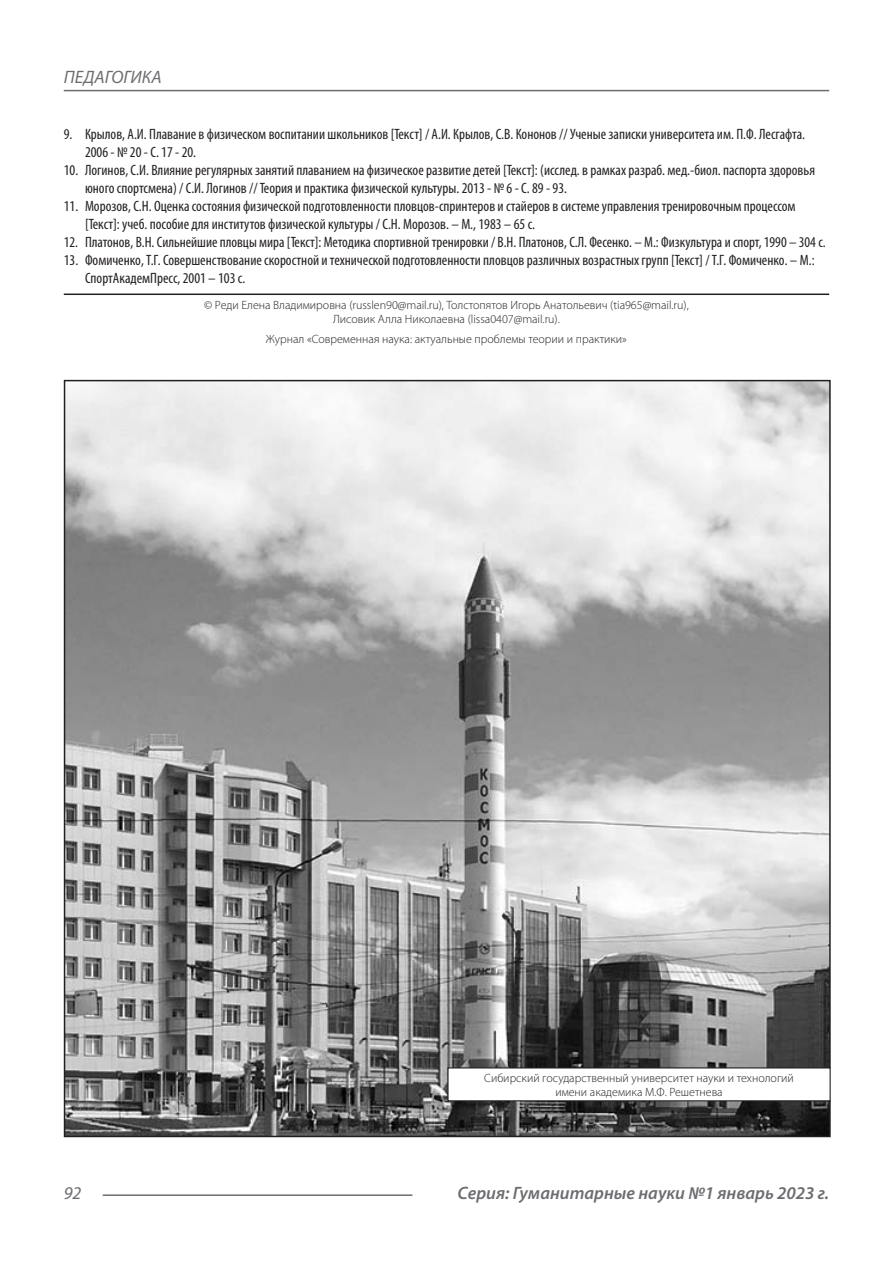
<style>
.page{position:relative;width:893px;height:1263px;background:#fff}
.page>*{position:absolute;margin:0;border:0;box-sizing:border-box;transform-origin:0 0}
.t1{font:italic 600 18px "Myriad Pro";color:#6c6d70}
.t2{font:italic 18px "Myriad Pro";color:#6c6d70}
.t3{font:condensed 15px/18px "Myriad Pro";color:#231f20}
.Автор_копирайт{font:300 12px "Myriad Pro";color:#231f20}
</style>
<div class="page">
<hr style="left:103px;top:1194px;width:309px;height:2px;background:#6c6d70">
<hr style="left:64px;top:90px;width:765px;height:1px;background:#6c6d70">
<hr style="left:64px;top:293px;width:765px;height:2px;background:#231f20">
<img style="left:67px;top:383px;width:761px;height:751px">
<div style="left:448px;top:1068px;width:382px;height:33px;background:#fff"></div>
<div style="left:447px;top:1067px;width:384px;height:34px;border:1px solid #231f20"></div>
<p class="t2" style="left:64px;top:66px;width:100px">ПЕДАГОГИКА</p>
<p class="t3" style="left:85px;top:125px;width:721px;text-indent:-21px">9. Крылов, А.И. Плавание в физическом воспитании школьников [Текст] / А.И. Крылов, С.В. Кононов // Ученые записки университета им. П.Ф. Лесгафта.<br>2006 - № 20 - С. 17 - 20.</p>
<p class="t3" style="left:85px;top:161px;width:731px;text-indent:-21px">10. Логинов, С.И. Влияние регулярных занятий плаванием на физическое развитие детей [Текст]: (исслед. в рамках разраб. мед.-биол. паспорта здоровья юного спортсмена) / С.И. Логинов // Теория и практика физической культуры. 2013 - № 6 - С. 89 - 93.</p>
<p class="t3" style="left:85px;top:197px;width:712px;text-indent:-21px">11. Морозов, С.Н. Оценка состояния физической подготовленности пловцов-спринтеров и стайеров в системе управления тренировочным процессом [Текст]: учеб. пособие для институтов физической культуры / С.Н. Морозов. – М., 1983 – 65 с.</p>
<p class="t3" style="left:64px;top:233px;width:763px">12. Платонов, В.Н. Сильнейшие пловцы мира [Текст]: Методика спортивной тренировки / В.Н. Платонов, С.Л. Фесенко. – М.: Физкультура и спорт, 1990 – 304 с.</p>
<p class="t3" style="left:85px;top:251px;width:731px;text-indent:-21px">13. Фомиченко, Т.Г. Совершенствование скоростной и технической подготовленности пловцов различных возрастных групп [Текст] / Т.Г. Фомиченко. – М.:<br>СпортАкадемПресс, 2001 – 103 с.</p>
<p class="Автор_копирайт" style="left:204px;top:297px;width:486px">© Реди Елена Владимировна (russlen90@mail.ru), Толстопятов Игорь Анатольевич (tia965@mail.ru),</p>
<p class="Автор_копирайт" style="left:333px;top:312px;width:228px">Лисовик Алла Николаевна (lissa0407@mail.ru).</p>
<p class="Автор_копирайт" style="left:266px;top:332px;width:363px">Журнал «Современная наука: актуальные проблемы теории и практики»</p>
<p class="Автор_копирайт" style="left:484px;top:1070px;width:311px">Сибирский государственный университет науки и технологий</p>
<p class="Автор_копирайт" style="left:555px;top:1085px;width:169px">имени академика М.Ф. Решетнева</p>
<p class="t2" style="left:64px;top:1182px;width:19px">92</p>
<p class="t1" style="left:458px;top:1182px;width:373px">Серия: Гуманитарные науки №1 январь 2023 г.</p>
</div>
